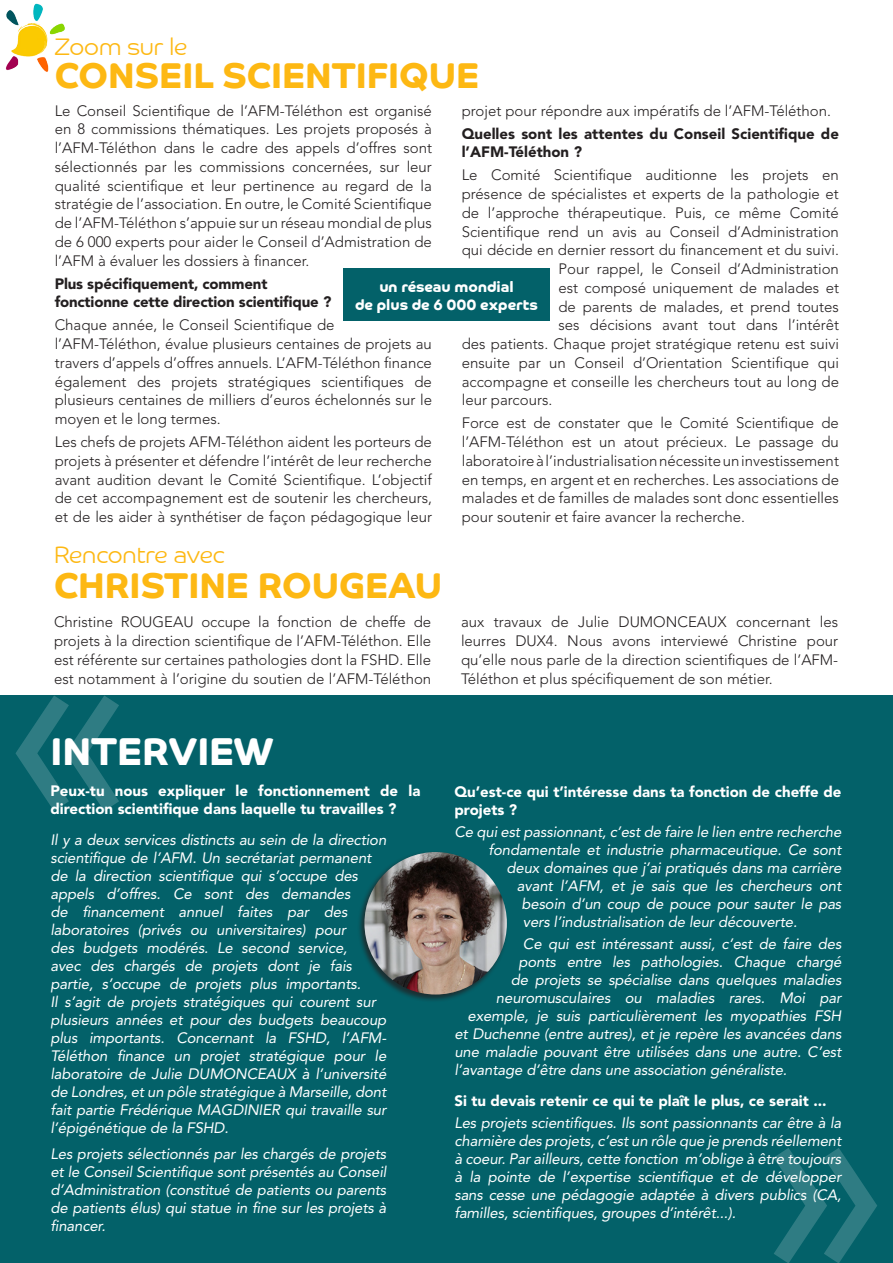
<style>
.page{position:relative;width:893px;height:1263px;background:#fff}
.page>*{position:absolute;margin:0;border:0;box-sizing:border-box;transform-origin:0 0}
.t1{font:270px "Avenir LT Std";color:#fff}
.t2{font:700 39px "Co Headline";color:#fff}
.t3{font:700 36px "Co Headline";color:#fdb813}
.t4{font:300 24px "Co Headline Corp";color:#fdb813}
.t5{font:300 15px/18.8px "Avenir LT Std";color:#231f20;text-align:justify}
.t6{font:italic 15px/18px "Avenir LT Std";letter-spacing:-.01em;color:#fff;text-align:justify}
.t7{font:900 15px/18px "Avenir LT Std";color:#fff}
.t8{font:900 15px/18.8px "Avenir LT Std";letter-spacing:-.01em;color:#231f20}
.t9{font:700 15px/18px "Co Headline";color:#fff;text-align:center}
</style>
<div class="page">
<img style="left:5px;top:3px;width:60px;height:69px">
<div style="left:343px;top:269px;width:207px;height:52px;background:#036169"></div>
<div style="left:0;top:695px;width:892px;height:568px;background:#036169"></div>
<div style="left:357px;top:851px;width:152px;height:151px;background:#231f20;opacity:.75"></div>
<img style="left:364px;top:852px;width:143px;height:142px;border-radius:71px">
<p class="t4" style="left:55px;top:33px;width:134px">Zoom sur le</p>
<p class="t3" style="left:55px;top:55px;width:426px">CONSEIL SCIENTIFIQUE</p>
<p class="t5" style="left:55px;top:101px;width:379px">Le Conseil Scientifique de l’AFM-Téléthon est organisé en 8 commissions thématiques. Les projets proposés à l’AFM-Téléthon dans le cadre des appels d’offres sont sélectionnés par les commissions concernées, sur leur qualité scientifique et leur pertinence au regard de la stratégie de l’association. En outre, le Comité Scientifique de l’AFM-Téléthon s’appuie sur un réseau mondial de plus de 6 000 experts pour aider le Conseil d’Admistration de l’AFM à évaluer les dossiers à financer.</p>
<p class="t8" style="left:55px;top:274px;width:278px">Plus spécifiquement, comment fonctionne cette direction scientifique ?</p>
<p class="t5" style="left:55px;top:316px;width:379px;text-align:left">Chaque année, le Conseil Scientifique de l’AFM-Téléthon, évalue plusieurs centaines de projets au travers d’appels d’offres annuels. L’AFM-Téléthon finance également des projets stratégiques scientifiques de plusieurs centaines de milliers d’euros échelonnés sur le moyen et le long termes.</p>
<p class="t5" style="left:55px;top:433px;width:379px">Les chefs de projets AFM-Téléthon aident les porteurs de projets à présenter et défendre l’intérêt de leur recherche avant audition devant le Comité Scientifique. L’objectif de cet accompagnement est de soutenir les chercheurs, et de les aider à synthétiser de façon pédagogique leur</p>
<p class="t5" style="left:462px;top:101px;width:371px">projet pour répondre aux impératifs de l’AFM-Téléthon.</p>
<p class="t8" style="left:462px;top:124px;width:379px">Quelles sont les attentes du Conseil Scientifique de l’AFM-Téléthon ?</p>
<p class="t5" style="left:462px;top:166px;width:379px">Le Comité Scientifique auditionne les projets en</p>
<p class="t5" style="left:462px;top:185px;width:379px">présence de spécialistes et experts de la pathologie et</p>
<p class="t5" style="left:462px;top:203px;width:379px">de l’approche thérapeutique. Puis, ce même Comité</p>
<p class="t5" style="left:462px;top:222px;width:379px">Scientifique rend un avis au Conseil d’Administration</p>
<p class="t5" style="left:462px;top:241px;width:379px">qui décide en dernier ressort du financement et du suivi.</p>
<p class="t5" style="left:558px;top:260px;width:282px">Pour rappel, le Conseil d’Administration</p>
<p class="t5" style="left:558px;top:278px;width:282px">est composé uniquement de malades et</p>
<p class="t5" style="left:558px;top:297px;width:282px">de parents de malades, et prend toutes</p>
<p class="t5" style="left:558px;top:316px;width:282px">ses décisions avant tout dans l’intérêt</p>
<p class="t5" style="left:462px;top:335px;width:379px">des patients. Chaque projet stratégique retenu est suivi</p>
<p class="t5" style="left:462px;top:353px;width:379px">ensuite par un Conseil d’Orientation Scientifique qui</p>
<p class="t5" style="left:462px;top:372px;width:379px">accompagne et conseille les chercheurs tout au long de</p>
<p class="t5" style="left:462px;top:391px;width:92px">leur parcours.</p>
<p class="t5" style="left:462px;top:414px;width:379px">Force est de constater que le Comité Scientifique de l’AFM-Téléthon est un atout précieux. Le passage du laboratoire à l’industrialisation nécessite un investissement en temps, en argent et en recherches. Les associations de malades et de familles de malades sont donc essentielles pour soutenir et faire avancer la recherche.</p>
<p class="t9" style="left:355px;top:278px;width:184px">un réseau mondial<br>de plus de 6 000 experts</p>
<p class="t4" style="left:54px;top:542px;width:172px">Rencontre avec</p>
<p class="t3" style="left:54px;top:565px;width:390px">CHRISTINE ROUGEAU</p>
<p class="t5" style="left:54px;top:613px;width:379px">Christine ROUGEAU occupe la fonction de cheffe de projets à la direction scientifique de l’AFM-Téléthon. Elle est référente sur certaines pathologies dont la FSHD. Elle est notamment à l’origine du soutien de l’AFM-Téléthon</p>
<p class="t5" style="left:461px;top:613px;width:379px">aux travaux de Julie DUMONCEAUX concernant les leurres DUX4. Nous avons interviewé Christine pour qu’elle nous parle de la direction scientifiques de l’AFM-Téléthon et plus spécifiquement de son métier.</p>
<h1 class="t1" style="left:0;top:567px;width:137px">«</h1>
<p class="t2" style="left:50px;top:729px;width:225px">INTERVIEW</p>
<p class="t7" style="left:50px;top:781px;width:371px">Peux-tu nous expliquer le fonctionnement de la direction scientifique dans laquelle tu travailles ?</p>
<p class="t6" style="left:50px;top:831px;width:337px;text-align:left">Il y a deux services distincts au sein de la direction scientifique de l’AFM. Un secrétariat permanent de la direction scientifique qui s’occupe des appels d’offres. Ce sont des demandes<br>de financement annuel faites par des laboratoires (privés ou universitaires) pour<br>des budgets modérés. Le second service,<br>avec des chargés de projets dont je fais partie, s’occupe de projets plus importants.<br>Il s’agit de projets stratégiques qui courent sur plusieurs années et pour des budgets beaucoup plus importants. Concernant la FSHD, l’AFM-Téléthon finance un projet stratégique pour le laboratoire de Julie DUMONCEAUX à l’université de Londres, et un pôle stratégique à Marseille, dont fait partie Frédérique MAGDINIER qui travaille sur l’épigénétique de la FSHD.</p>
<p class="t6" style="left:50px;top:1145px;width:337px">Les projets sélectionnés par les chargés de projets et le Conseil Scientifique sont présentés au Conseil d’Administration (constitué de patients ou parents de patients élus) qui statue in fine sur les projets à financer.</p>
<p class="t7" style="left:454px;top:783px;width:388px">Qu’est-ce qui t’intéresse dans ta fonction de cheffe de projets ?</p>
<p class="t6" style="left:454px;top:823px;width:388px">Ce qui est passionnant, c’est de faire le lien entre recherche</p>
<p class="t6" style="left:488px;top:841px;width:354px">fondamentale et industrie pharmaceutique. Ce sont</p>
<p class="t6" style="left:506px;top:859px;width:336px">deux domaines que j’ai pratiqués dans ma carrière</p>
<p class="t6" style="left:517px;top:877px;width:326px">avant l’AFM, et je sais que les chercheurs ont</p>
<p class="t6" style="left:521px;top:895px;width:321px">besoin d’un coup de pouce pour sauter le pas</p>
<p class="t6" style="left:523px;top:913px;width:276px">vers l’industrialisation de leur découverte.</p>
<p class="t6" style="left:523px;top:935px;width:320px">Ce qui est intéressant aussi, c’est de faire des</p>
<p class="t6" style="left:518px;top:953px;width:324px">ponts entre les pathologies. Chaque chargé</p>
<p class="t6" style="left:511px;top:971px;width:332px">de projets se spécialise dans quelques maladies</p>
<p class="t6" style="left:496px;top:989px;width:347px">neuromusculaires ou maladies rares. Moi par</p>
<p class="t6" style="left:467px;top:1007px;width:375px">exemple, je suis particulièrement les myopathies FSH</p>
<p class="t6" style="left:454px;top:1025px;width:388px">et Duchenne (entre autres), et je repère les avancées dans</p>
<p class="t6" style="left:454px;top:1043px;width:388px">une maladie pouvant être utilisées dans une autre. C’est</p>
<p class="t6" style="left:454px;top:1061px;width:334px">l’avantage d’être dans une association généraliste.</p>
<p class="t7" style="left:454px;top:1092px;width:374px">Si tu devais retenir ce qui te plaît le plus, ce serait ...</p>
<p class="t6" style="left:454px;top:1114px;width:388px">Les projets scientifiques. Ils sont passionnants car être à la charnière des projets, c’est un rôle que je prends réellement à coeur. Par ailleurs, cette fonction m’oblige à être toujours à la pointe de l’expertise scientifique et de développer sans cesse une pédagogie adaptée à divers publics (CA, familles, scientifiques, groupes d’intérêt...).</p>
</div>
